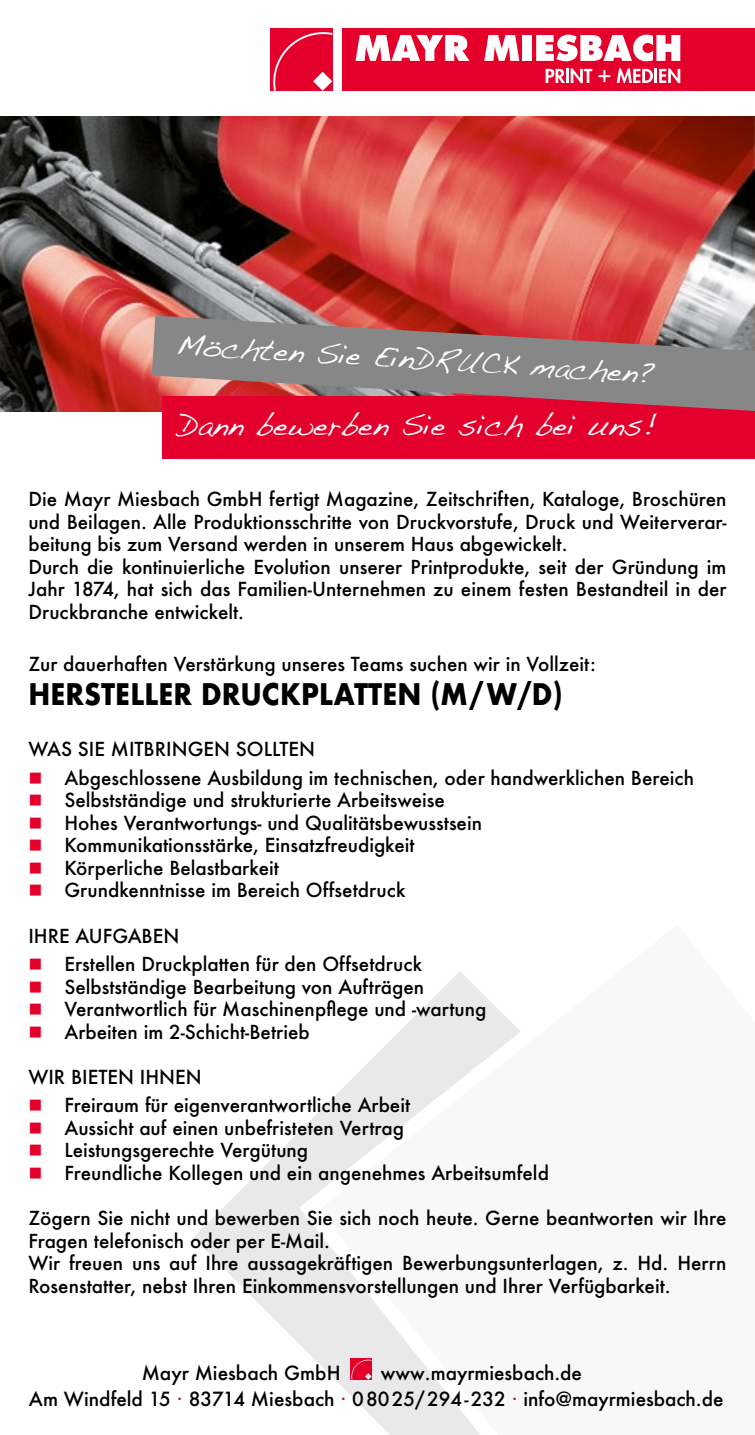
<style>
.page{position:relative;width:755px;height:1435px;background:#fff}
.page>*{position:absolute;margin:0;border:0;box-sizing:border-box;transform-origin:0 0}
.t1{font:30px "Handwriting Dakota";color:#fff}
.t2{font:700 29px "Futura";color:#000;scale:.91 1}
.t3{font:500 19px/26.4px "Futura";color:#000}
.t4{font:500 18.8px/22.6px "Futura";color:#000}
.s1{color:#e4002b}
.s2{color:#e4002c}
</style>
<div class="page">
<svg style="left:193px;top:1132px;width:106px;height:211px;fill:#f0f0f0"></svg>
<svg style="left:299px;top:1112px;width:20px;height:251px;fill:#e9e9e9"></svg>
<svg style="left:319px;top:971px;width:201px;height:463px"></svg>
<div style="left:350px;top:1358px;width:21px;height:21px;background:#e4002b"></div>
<svg style="left:351px;top:1359px;width:20px;height:20px"></svg>
<img style="left:0;top:116px;width:754px;height:295px">
<div style="left:162px;top:396px;width:592px;height:62px;background:#e4002c"></div>
<svg style="left:152px;top:316px;width:602px;height:95px;background:#a06d71"></svg>
<div style="left:269px;top:28px;width:63px;height:63px;background:#e4002b"></div>
<svg style="left:273px;top:32px;width:59px;height:59px"></svg>
<div style="left:342px;top:28px;width:412px;height:63px;background:#e4002b"></div>
<svg style="left:355px;top:35px;width:114px;height:26px"></svg>
<svg style="left:484px;top:35px;width:35px;height:26px"></svg>
<div style="left:522px;top:35px;width:9px;height:26px;background:#fff"></div>
<svg style="left:536px;top:35px;width:143px;height:26px"></svg>
<svg style="left:545px;top:69px;width:19px;height:14px"></svg>
<hr style="left:565px;top:69px;width:3px;height:14px;background:#fff">
<svg style="left:570px;top:68px;width:21px;height:15px"></svg>
<svg style="left:598px;top:70px;width:12px;height:12px"></svg>
<svg style="left:616px;top:68px;width:36px;height:15px"></svg>
<hr style="left:653px;top:69px;width:3px;height:14px;background:#fff">
<svg style="left:659px;top:68px;width:20px;height:15px"></svg>
<h1 class="t1" style="left:177px;top:328px;width:480px;rotate:3deg">Möchten Sie EinDRUCK machen?</h1>
<h1 class="t1" style="left:177px;top:407px;width:480px">Dann bewerben Sie sich bei uns!</h1>
<p class="t4" style="left:28px;top:487px;width:699px">Die Mayr Miesbach GmbH fertigt Magazine, Zeitschriften, Kataloge, Broschüren und Beilagen. Alle Produktionsschritte von Druckvorstufe, Druck und Weiterverar&shy;beitung bis zum Versand werden in unserem Haus abgewickelt.<br>Durch die kontinuierliche Evolution unserer Printprodukte, seit der Gründung im Jahr 1874, hat sich das Familien-Unternehmen zu einem festen Bestandteil in der Druckbranche entwickelt.</p>
<p class="t4" style="left:28px;top:652px;width:568px">Zur dauerhaften Verstärkung unseres Teams suchen wir in Vollzeit:</p>
<h2 class="t2" style="left:28px;top:673px;width:588px">HERSTELLER DRUCKPLATTEN (M/W/D)</h2>
<p class="t4" style="left:28px;top:737px;width:288px">WAS SIE MITBRINGEN SOLLTEN</p>
<p class="t4" style="left:28px;top:766px;width:667px"><span class="s1">■</span> Abgeschlossene Ausbildung im technischen, oder handwerklichen Bereich</p>
<p class="t4" style="left:28px;top:788px;width:418px"><span class="s1">■</span> Selbstständige und strukturierte Arbeitsweise</p>
<p class="t4" style="left:28px;top:811px;width:455px"><span class="s1">■</span> Hohes Verantwortungs- und Qualitätsbewusstsein</p>
<p class="t4" style="left:28px;top:833px;width:387px"><span class="s1">■</span> Kommunikationsstärke, Einsatzfreudigkeit</p>
<p class="t4" style="left:28px;top:856px;width:252px"><span class="s1">■</span> Körperliche Belastbarkeit</p>
<p class="t4" style="left:28px;top:879px;width:378px"><span class="s1">■</span> Grundkenntnisse im Bereich Offsetdruck</p>
<p class="t4" style="left:28px;top:924px;width:152px">IHRE AUFGABEN</p>
<p class="t4" style="left:28px;top:952px;width:395px"><span class="s1">■</span> Erstellen Druckplatten für den Offsetdruck</p>
<p class="t4" style="left:28px;top:975px;width:397px"><span class="s1">■</span> Selbstständige Bearbeitung von Aufträgen</p>
<p class="t4" style="left:28px;top:997px;width:459px"><span class="s1">■</span> Verantwortlich für Maschinenpflege und -wartung</p>
<p class="t4" style="left:28px;top:1020px;width:283px"><span class="s1">■</span> Arbeiten im 2-Schicht-Betrieb</p>
<p class="t4" style="left:28px;top:1065px;width:175px">WIR BIETEN IHNEN</p>
<p class="t4" style="left:28px;top:1093px;width:383px"><span class="s1">■</span> Freiraum für eigenverantwortliche Arbeit</p>
<p class="t4" style="left:28px;top:1116px;width:377px"><span class="s1">■</span> Aussicht auf einen unbefristeten Vertrag</p>
<p class="t4" style="left:28px;top:1138px;width:281px"><span class="s1">■</span> Leistungsgerechte Vergütung</p>
<p class="t4" style="left:28px;top:1161px;width:521px"><span class="s1">■</span> Freundliche Kollegen und ein angenehmes Arbeitsumfeld</p>
<p class="t4" style="left:28px;top:1206px;width:699px">Zögern Sie nicht und bewerben Sie sich noch heute. Gerne beantworten wir Ihre Fragen telefonisch oder per E-Mail.<br>Wir freuen uns auf Ihre aussagekräftigen Bewerbungsunterlagen, z. Hd. Herrn Rosenstatter, nebst Ihren Einkommensvorstellungen und Ihrer Verfügbarkeit.</p>
<p class="t3" style="left:29px;top:1359px;width:695px;text-indent:352px">www.mayrmiesbach.de<br>Am Windfeld 15 <span class="s2">·</span> 83714 Miesbach <span class="s2">·</span> 08025/294-232 <span class="s2">·</span> info@mayrmiesbach.de</p>
<p class="t3" style="left:142px;top:1359px;width:200px">Mayr Miesbach GmbH</p>
</div>
